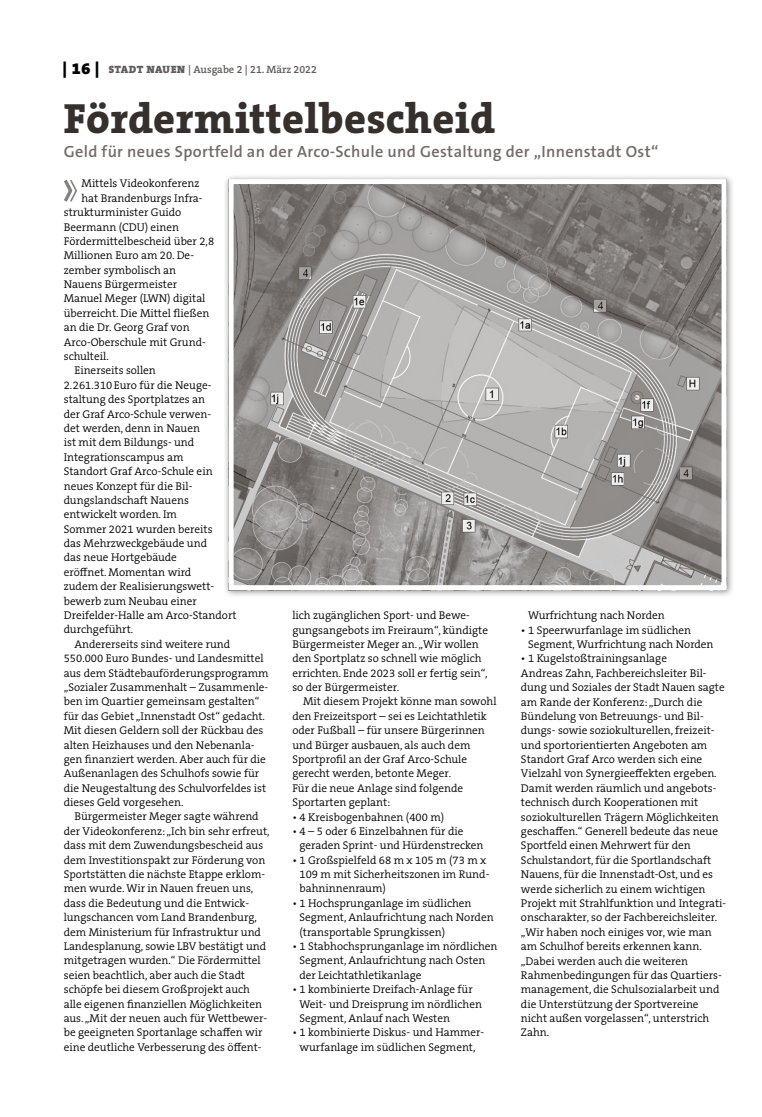
<style>
.page{position:relative;width:762px;height:1117px;background:#fff}
.page>*{position:absolute;margin:0;border:0;box-sizing:border-box;transform-origin:0 0}
.t1{font:800 42.5px "The Serif B W8";letter-spacing:.01em;color:#36302d}
.t2{font:600 16.25px "The Sans B W6";letter-spacing:.02em;color:#716c69}
.t3{font:300 11.25px/14.4px "The Serif B W4";color:#000}
.t4{font:600 10.62px "The Serif B W6";color:#615c58}
.s1{font-family:"The Serif B W9";font-weight:900;font-size:16.25px;color:#000}
.s2{font-family:"The Serif B W9";font-weight:900}
</style>
<div class="page">
<svg style="left:64px;top:179px;width:13px;height:23px"></svg>
<div style="left:223px;top:173px;width:511px;height:424px;background:#000;opacity:.45"></div>
<img style="left:235px;top:185px;width:485px;height:399px">
<div style="left:229px;top:179px;width:497px;height:411px;border:5px solid #fff"></div>
<p class="t4" style="left:63px;top:63px;width:256px"><span class="s1">| 16 |</span> <span class="s2">STADT NAUEN</span> | Ausgabe 2 | 21. März 2022</p>
<h1 class="t1" style="left:64px;top:90px;width:433px">Fördermittelbescheid</h1>
<h2 class="t2" style="left:64px;top:141px;width:596px">Geld für neues Sportfeld an der Arco-Schule und Gestaltung der „Innenstadt Ost“</h2>
<p class="t3" style="left:82px;top:176px;width:119px">Mittels Videokonferenz</p>
<p class="t3" style="left:82px;top:191px;width:122px">hat Brandenburgs Infra-</p>
<p class="t3" style="left:64px;top:205px;width:119px">strukturminister Guido</p>
<p class="t3" style="left:64px;top:219px;width:117px">Beermann (CDU) einen</p>
<p class="t3" style="left:64px;top:234px;width:152px">Fördermittelbescheid über 2,8</p>
<p class="t3" style="left:64px;top:248px;width:132px">Millionen Euro am 20. De-</p>
<p class="t3" style="left:64px;top:263px;width:114px">zember symbolisch an</p>
<p class="t3" style="left:64px;top:277px;width:115px">Nauens Bürgermeister</p>
<p class="t3" style="left:64px;top:291px;width:143px">Manuel Meger (LWN) digital</p>
<p class="t3" style="left:64px;top:306px;width:147px">überreicht. Die Mittel fließen</p>
<p class="t3" style="left:64px;top:320px;width:127px">an die Dr. Georg Graf von</p>
<p class="t3" style="left:64px;top:334px;width:144px">Arco-Oberschule mit Grund-</p>
<p class="t3" style="left:64px;top:349px;width:47px">schulteil.</p>
<p class="t3" style="left:74px;top:363px;width:83px">Einerseits sollen</p>
<p class="t3" style="left:64px;top:378px;width:149px">2.261.310Euro für die Neuge-</p>
<p class="t3" style="left:64px;top:392px;width:143px">staltung des Sportplatzes an</p>
<p class="t3" style="left:64px;top:406px;width:149px">der Graf Arco-Schule verwen-</p>
<p class="t3" style="left:64px;top:421px;width:138px">det werden, denn in Nauen</p>
<p class="t3" style="left:64px;top:435px;width:132px">ist mit dem Bildungs- und</p>
<p class="t3" style="left:64px;top:449px;width:121px">Integrationscampus am</p>
<p class="t3" style="left:64px;top:464px;width:150px">Standort Graf Arco-Schule ein</p>
<p class="t3" style="left:64px;top:478px;width:130px">neues Konzept für die Bil-</p>
<p class="t3" style="left:64px;top:493px;width:127px">dungslandschaft Nauens</p>
<p class="t3" style="left:64px;top:507px;width:115px">entwickelt worden. Im</p>
<p class="t3" style="left:64px;top:521px;width:150px">Sommer 2021 wurden bereits</p>
<p class="t3" style="left:64px;top:536px;width:145px">das Mehrzweckgebäude und</p>
<p class="t3" style="left:64px;top:550px;width:115px">das neue Hortgebäude</p>
<p class="t3" style="left:64px;top:564px;width:129px">eröffnet. Momentan wird</p>
<p class="t3" style="left:64px;top:579px;width:152px">zudem der Realisierungswett-</p>
<p class="t3" style="left:64px;top:593px;width:134px">bewerb zum Neubau einer</p>
<p class="t3" style="left:64px;top:608px;width:174px">Dreifelder-Halle am Arco-Standort</p>
<p class="t3" style="left:64px;top:622px;width:71px">durchgeführt.</p>
<p class="t3" style="left:74px;top:636px;width:157px">Andererseits sind weitere rund</p>
<p class="t3" style="left:64px;top:651px;width:201px">550.000 Euro Bundes- und Landesmittel</p>
<p class="t3" style="left:64px;top:665px;width:206px">aus dem Städtebauförderungsprogramm</p>
<p class="t3" style="left:64px;top:680px;width:206px">„Sozialer Zusammenhalt – Zusammenle-</p>
<p class="t3" style="left:64px;top:694px;width:197px">ben im Quartier gemeinsam gestalten“</p>
<p class="t3" style="left:64px;top:708px;width:203px">für das Gebiet „Innenstadt Ost“ gedacht.</p>
<p class="t3" style="left:64px;top:723px;width:201px">Mit diesen Geldern soll der Rückbau des</p>
<p class="t3" style="left:64px;top:737px;width:192px">alten Heizhauses und den Nebenanla-</p>
<p class="t3" style="left:64px;top:751px;width:204px">gen finanziert werden. Aber auch für die</p>
<p class="t3" style="left:64px;top:766px;width:197px">Außenanlagen des Schulhofs sowie für</p>
<p class="t3" style="left:64px;top:780px;width:204px">die Neugestaltung des Schulvorfeldes ist</p>
<p class="t3" style="left:64px;top:795px;width:121px">dieses Geld vorgesehen.</p>
<p class="t3" style="left:74px;top:809px;width:186px">Bürgermeister Meger sagte während</p>
<p class="t3" style="left:64px;top:823px;width:207px">der Videokonferenz: „Ich bin sehr erfreut,</p>
<p class="t3" style="left:64px;top:838px;width:201px">dass mit dem Zuwendungsbescheid aus</p>
<p class="t3" style="left:64px;top:852px;width:203px">dem Investitionspakt zur Förderung von</p>
<p class="t3" style="left:64px;top:866px;width:203px">Sportstätten die nächste Etappe erklom-</p>
<p class="t3" style="left:64px;top:881px;width:191px">men wurde. Wir in Nauen freuen uns,</p>
<p class="t3" style="left:64px;top:895px;width:187px">dass die Bedeutung und die Entwick-</p>
<p class="t3" style="left:64px;top:910px;width:195px">lungschancen vom Land Brandenburg,</p>
<p class="t3" style="left:64px;top:924px;width:199px">dem Ministerium für Infrastruktur und</p>
<p class="t3" style="left:64px;top:938px;width:204px">Landesplanung, sowie LBV bestätigt und</p>
<p class="t3" style="left:64px;top:953px;width:198px">mitgetragen wurden.“ Die Fördermittel</p>
<p class="t3" style="left:64px;top:967px;width:183px">seien beachtlich, aber auch die Stadt</p>
<p class="t3" style="left:64px;top:981px;width:188px">schöpfe bei diesem Großprojekt auch</p>
<p class="t3" style="left:64px;top:996px;width:200px">alle eigenen finanziellen Möglichkeiten</p>
<p class="t3" style="left:64px;top:1010px;width:205px">aus. „Mit der neuen auch für Wettbewer-</p>
<p class="t3" style="left:64px;top:1025px;width:200px">be geeigneten Sportanlage schaffen wir</p>
<p class="t3" style="left:64px;top:1039px;width:199px">eine deutliche Verbesserung des öffent-</p>
<p class="t3" style="left:292px;top:608px;width:197px">lich zugänglichen Sport- und Bewe&shy;gungsangebots im Freiraum“, kündigte Bürgermeister Meger an. „Wir wollen den Sportplatz so schnell wie möglich errichten. Ende 2023 soll er fertig sein“, so der Bürgermeister.</p>
<p class="t3" style="left:292px;top:694px;width:206px;text-indent:11px">Mit diesem Projekt könne man sowohl den Freizeitsport – sei es Leichtathletik oder Fußball – für unsere Bürgerinnen und Bürger ausbauen, als auch dem Sportprofil an der Graf Arco-Schule gerecht werden, betonte Meger.<br>Für die neue Anlage sind folgende Sportarten geplant:</p>
<p class="t3" style="left:292px;top:809px;width:153px">• 4 Kreisbogenbahnen (400 m)</p>
<p class="t3" style="left:299px;top:823px;width:185px;text-indent:-7px">• 4 – 5 oder 6 Einzelbahnen für die geraden Sprint- und Hürdenstrecken</p>
<p class="t3" style="left:299px;top:852px;width:191px;text-indent:-7px">• 1 Großspielfeld 68 m x 105 m (73 m x<br>109 m mit Sicherheitszonen im Rund&shy;bahninnenraum)</p>
<p class="t3" style="left:299px;top:895px;width:196px;text-indent:-7px">• 1 Hochsprunganlage im südlichen<br>Segment, Anlaufrichtung nach Norden (transportable Sprungkissen)</p>
<p class="t3" style="left:299px;top:938px;width:199px;text-indent:-7px">• 1 Stabhochsprunganlage im nördlichen<br>Segment, Anlaufrichtung nach Osten der Leichtathletikanlage</p>
<p class="t3" style="left:299px;top:982px;width:184px;text-indent:-7px">• 1 kombinierte Dreifach-Anlage für<br>Weit- und Dreisprung im nördlichen<br>Segment, Anlauf nach Westen</p>
<p class="t3" style="left:292px;top:1025px;width:193px;text-align:center">• 1 kombinierte Diskus- und Hammer&shy;wurfanlage im südlichen Segment,</p>
<p class="t3" style="left:528px;top:608px;width:138px">Wurfrichtung nach Norden</p>
<p class="t3" style="left:528px;top:622px;width:187px;text-indent:-7px">• 1 Speerwurfanlage im südlichen<br>Segment, Wurfrichtung nach Norden</p>
<p class="t3" style="left:521px;top:651px;width:207px">• 1 Kugelstoßtrainingsanlage<br>Andreas Zahn, Fachbereichsleiter Bil&shy;dung und Soziales der Stadt Nauen sagte am Rande der Konferenz: „Durch die Bündelung von Betreuungs- und Bil&shy;dungs- sowie soziokulturellen, freizeit&shy;und sportorientierten Angeboten am Standort Graf Arco werden sich eine Vielzahl von Synergieeffekten ergeben.<br>Damit werden räumlich und angebots&shy;technisch durch Kooperationen mit soziokulturellen Trägern Möglichkeiten geschaffen.“ Generell bedeute das neue Sportfeld einen Mehrwert für den Schulstandort, für die Sportlandschaft Nauens, für die Innenstadt-Ost, und es werde sicherlich zu einem wichtigen Projekt mit Strahlfunktion und Integrati&shy;onscharakter, so der Fachbereichsleiter. „Wir haben noch einiges vor, wie man am Schulhof bereits erkennen kann. „Dabei werden auch die weiteren Rahmenbedingungen für das Quartiers&shy;management, die Schulsozialarbeit und die Unterstützung der Sportvereine nicht außen vorgelassen“, unterstrich Zahn.</p>
</div>
